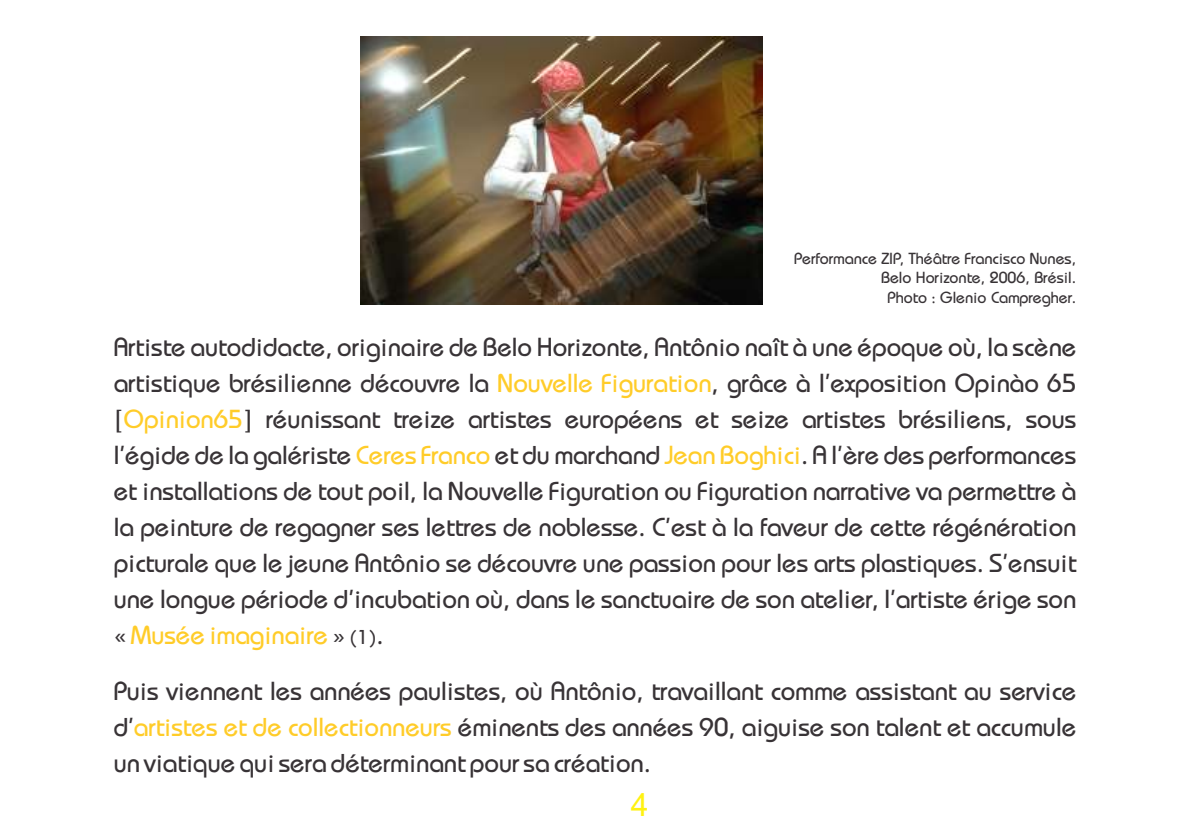
<style>
.page{position:relative;width:1191px;height:840px;background:#fff}
.page>*{position:absolute;margin:0;border:0;box-sizing:border-box;transform-origin:0 0}
.t1{font:32px "Arial";color:#fff212}
.t2{font:26px/36px "Bauhaus";color:#383336;text-align:justify}
.t3{font:16px/19.2px "Bauhaus";color:#383336;text-align:right}
.s1{color:#ffcc29}
.s2{font-size:20px}
</style>
<div class="page">
<img style="left:361px;top:37px;width:402px;height:267px">
<p class="t3" style="left:794px;top:250px;width:283px">Performance ZIP, Théâtre Francisco Nunes,<br>Belo Horizonte, 2006, Brésil.<br>Photo : Glenio Campregher.</p>
<p class="t2" style="left:114px;top:331px;width:964px">Artiste autodidacte, originaire de Belo Horizonte, Antônio naît à une époque où, la scène artistique brésilienne découvre la <span class="s1">Nouvelle Figuration</span>, grâce à l'exposition Opinào 65 [<span class="s1">Opinion65</span>] réunissant treize artistes européens et seize artistes brésiliens, sous l'égide de la galériste <span class="s1">Ceres Franco</span> et du marchand <span class="s1">Jean Boghici</span>. A l'ère des performances et installations de tout poil, la Nouvelle Figuration ou Figuration narrative va permettre à la peinture de regagner ses lettres de noblesse. C'est à la faveur de cette régénération picturale que le jeune Antônio se découvre une passion pour les arts plastiques. S'ensuit une longue période d'incubation où, dans le sanctuaire de son atelier, l'artiste érige son « <span class="s1">Musée imaginaire</span> » <span class="s2">(1)</span>.</p>
<p class="t2" style="left:114px;top:675px;width:964px">Puis viennent les années paulistes, où Antônio, travaillant comme assistant au service d'<span class="s1">artistes et de collectionneurs</span> éminents des années 90, aiguise son talent et accumule un viatique qui sera déterminant pour sa création.</p>
<p class="t1" style="left:631px;top:792px;width:19px">4</p>
</div>
